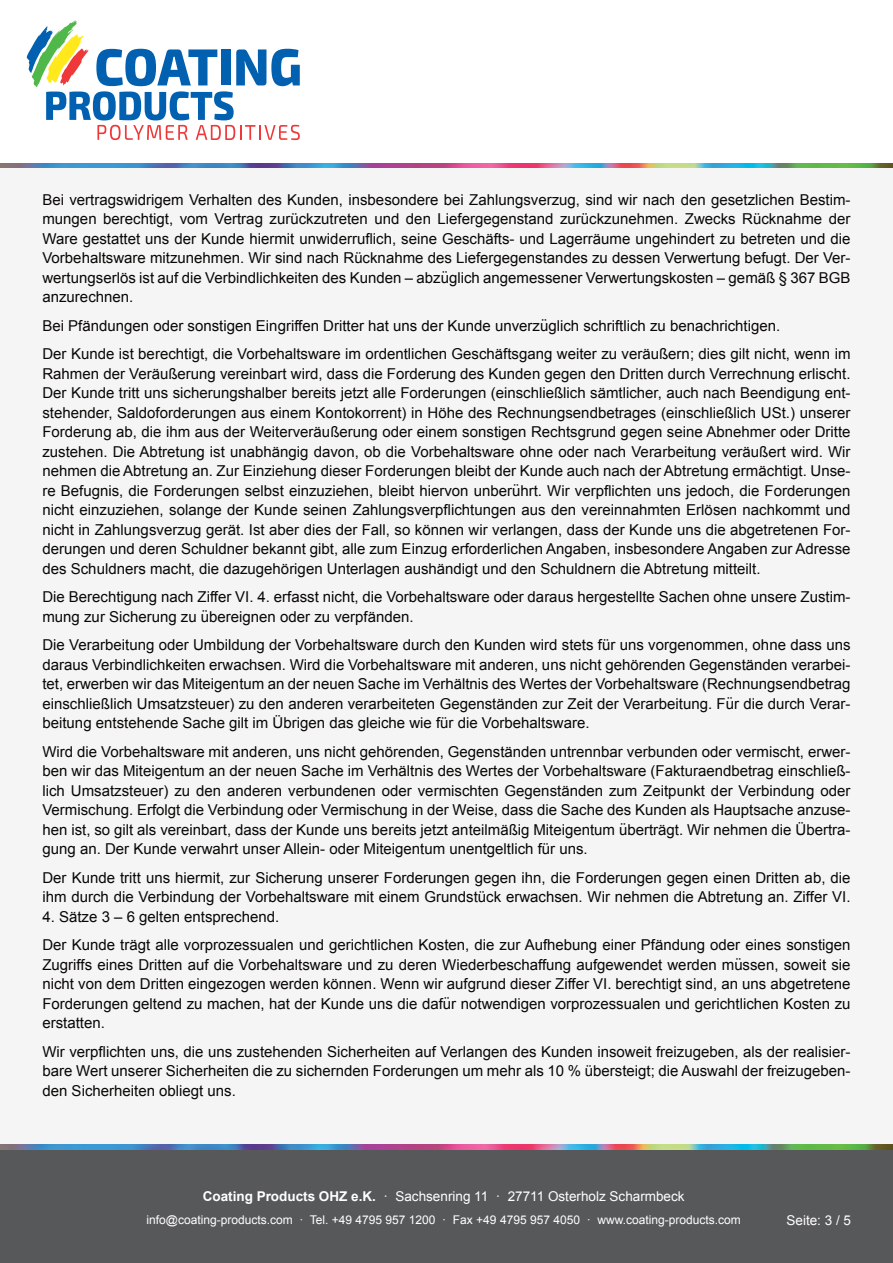
<style>
.page{position:relative;width:893px;height:1263px;background:#fff}
.page>*{position:absolute;margin:0;border:0;box-sizing:border-box;transform-origin:0 0}
.t1{font:15px/19.5px "Arial";color:#080704;text-align:justify}
.t2{font:13.5px "Arial";color:#fff}
.t3{font:12px "Arial";color:#fff}
.s1{font-weight:700}
</style>
<div class="page">
<div style="left:0;top:165px;width:893px;height:1007px;background:#f5f5f6"></div>
<svg style="left:27px;top:20px;width:273px;height:120px"></svg>
<img style="left:0;top:163px;width:893px;height:4px">
<div style="left:0;top:1145px;width:893px;height:118px;background:#57585a"></div>
<img style="left:0;top:1145px;width:893px;height:4px">
<p class="t1" style="left:42px;top:191px;width:810px">Bei vertragswidrigem Verhalten des Kunden, insbesondere bei Zahlungsverzug, sind wir nach den gesetzlichen Bestim&shy;mungen berechtigt, vom Vertrag zurückzutreten und den Liefergegenstand zurückzunehmen. Zwecks Rücknahme der Ware gestattet uns der Kunde hiermit unwiderruflich, seine Geschäfts- und Lagerräume ungehindert zu betreten und die Vorbehaltsware mitzunehmen. Wir sind nach Rücknahme des Liefergegenstandes zu dessen Verwertung befugt. Der Ver&shy;wertungserlös ist auf die Verbindlichkeiten des Kunden – abzüglich angemessener Verwertungskosten – gemäß § 367 BGB anzurechnen.</p>
<p class="t1" style="left:42px;top:312px;width:810px;line-height:28.5px">Bei Pfändungen oder sonstigen Eingriffen Dritter hat uns der Kunde unverzüglich schriftlich zu benachrichtigen.<br>Der Kunde ist berechtigt, die Vorbehaltsware im ordentlichen Geschäftsgang weiter zu veräußern; dies gilt nicht, wenn im</p>
<p class="t1" style="left:42px;top:365px;width:810px">Rahmen der Veräußerung vereinbart wird, dass die Forderung des Kunden gegen den Dritten durch Verrechnung erlischt.<br>Der Kunde tritt uns sicherungshalber bereits jetzt alle Forderungen (einschließlich sämtlicher, auch nach Beendigung ent&shy;stehender, Saldoforderungen aus einem Kontokorrent) in Höhe des Rechnungsendbetrages (einschließlich USt.) unserer Forderung ab, die ihm aus der Weiterveräußerung oder einem sonstigen Rechtsgrund gegen seine Abnehmer oder Dritte zustehen. Die Abtretung ist unabhängig davon, ob die Vorbehaltsware ohne oder nach Verarbeitung veräußert wird. Wir nehmen die Abtretung an. Zur Einziehung dieser Forderungen bleibt der Kunde auch nach der Abtretung ermächtigt. Unse&shy;re Befugnis, die Forderungen selbst einzuziehen, bleibt hiervon unberührt. Wir verpflichten uns jedoch, die Forderungen nicht einzuziehen, solange der Kunde seinen Zahlungsverpflichtungen aus den vereinnahmten Erlösen nachkommt und nicht in Zahlungsverzug gerät. Ist aber dies der Fall, so können wir verlangen, dass der Kunde uns die abgetretenen For&shy;derungen und deren Schuldner bekannt gibt, alle zum Einzug erforderlichen Angaben, insbesondere Angaben zur Adresse des Schuldners macht, die dazugehörigen Unterlagen aushändigt und den Schuldnern die Abtretung mitteilt.</p>
<p class="t1" style="left:42px;top:588px;width:810px">Die Berechtigung nach Ziffer VI. 4. erfasst nicht, die Vorbehaltsware oder daraus hergestellte Sachen ohne unsere Zustim&shy;mung zur Sicherung zu übereignen oder zu verpfänden.</p>
<p class="t1" style="left:42px;top:636px;width:810px">Die Verarbeitung oder Umbildung der Vorbehaltsware durch den Kunden wird stets für uns vorgenommen, ohne dass uns daraus Verbindlichkeiten erwachsen. Wird die Vorbehaltsware mit anderen, uns nicht gehörenden Gegenständen verarbei&shy;tet, erwerben wir das Miteigentum an der neuen Sache im Verhältnis des Wertes der Vorbehaltsware (Rechnungsendbetrag einschließlich Umsatzsteuer) zu den anderen verarbeiteten Gegenständen zur Zeit der Verarbeitung. Für die durch Verar&shy;beitung entstehende Sache gilt im Übrigen das gleiche wie für die Vorbehaltsware.</p>
<p class="t1" style="left:42px;top:743px;width:810px">Wird die Vorbehaltsware mit anderen, uns nicht gehörenden, Gegenständen untrennbar verbunden oder vermischt, erwer&shy;ben wir das Miteigentum an der neuen Sache im Verhältnis des Wertes der Vorbehaltsware (Fakturaendbetrag einschließ&shy;lich Umsatzsteuer) zu den anderen verbundenen oder vermischten Gegenständen zum Zeitpunkt der Verbindung oder Vermischung. Erfolgt die Verbindung oder Vermischung in der Weise, dass die Sache des Kunden als Hauptsache anzuse&shy;hen ist, so gilt als vereinbart, dass der Kunde uns bereits jetzt anteilmäßig Miteigentum überträgt. Wir nehmen die Übertra&shy;gung an. Der Kunde verwahrt unser Allein- oder Miteigentum unentgeltlich für uns.</p>
<p class="t1" style="left:42px;top:869px;width:810px">Der Kunde tritt uns hiermit, zur Sicherung unserer Forderungen gegen ihn, die Forderungen gegen einen Dritten ab, die ihm durch die Verbindung der Vorbehaltsware mit einem Grundstück erwachsen. Wir nehmen die Abtretung an. Ziffer VI.</p>
<p class="t1" style="left:42px;top:903px;width:810px;line-height:28.5px">4. Sätze 3 – 6 gelten entsprechend.<br>Der Kunde trägt alle vorprozessualen und gerichtlichen Kosten, die zur Aufhebung einer Pfändung oder eines sonstigen</p>
<p class="t1" style="left:42px;top:956px;width:810px">Zugriffs eines Dritten auf die Vorbehaltsware und zu deren Wiederbeschaffung aufgewendet werden müssen, soweit sie nicht von dem Dritten eingezogen werden können. Wenn wir aufgrund dieser Ziffer VI. berechtigt sind, an uns abgetretene Forderungen geltend zu machen, hat der Kunde uns die dafür notwendigen vorprozessualen und gerichtlichen Kosten zu erstatten.</p>
<p class="t1" style="left:42px;top:1043px;width:810px">Wir verpflichten uns, die uns zustehenden Sicherheiten auf Verlangen des Kunden insoweit freizugeben, als der realisier&shy;bare Wert unserer Sicherheiten die zu sichernden Forderungen um mehr als 10 % übersteigt; die Auswahl der freizugeben&shy;den Sicherheiten obliegt uns.</p>
<p class="t2" style="left:203px;top:1191px;width:483px"><span class="s1">Coating Products OHZ e.K.</span> · Sachsenring 11 · 27711 Osterholz Scharmbeck</p>
<p class="t3" style="left:146px;top:1215px;width:596px">info@coating-products.com · Tel. +49 4795 957 1200 · Fax +49 4795 957 4050 · www.coating-products.com</p>
<p class="t2" style="left:786px;top:1215px;width:66px">Seite: 3 / 5</p>
</div>
